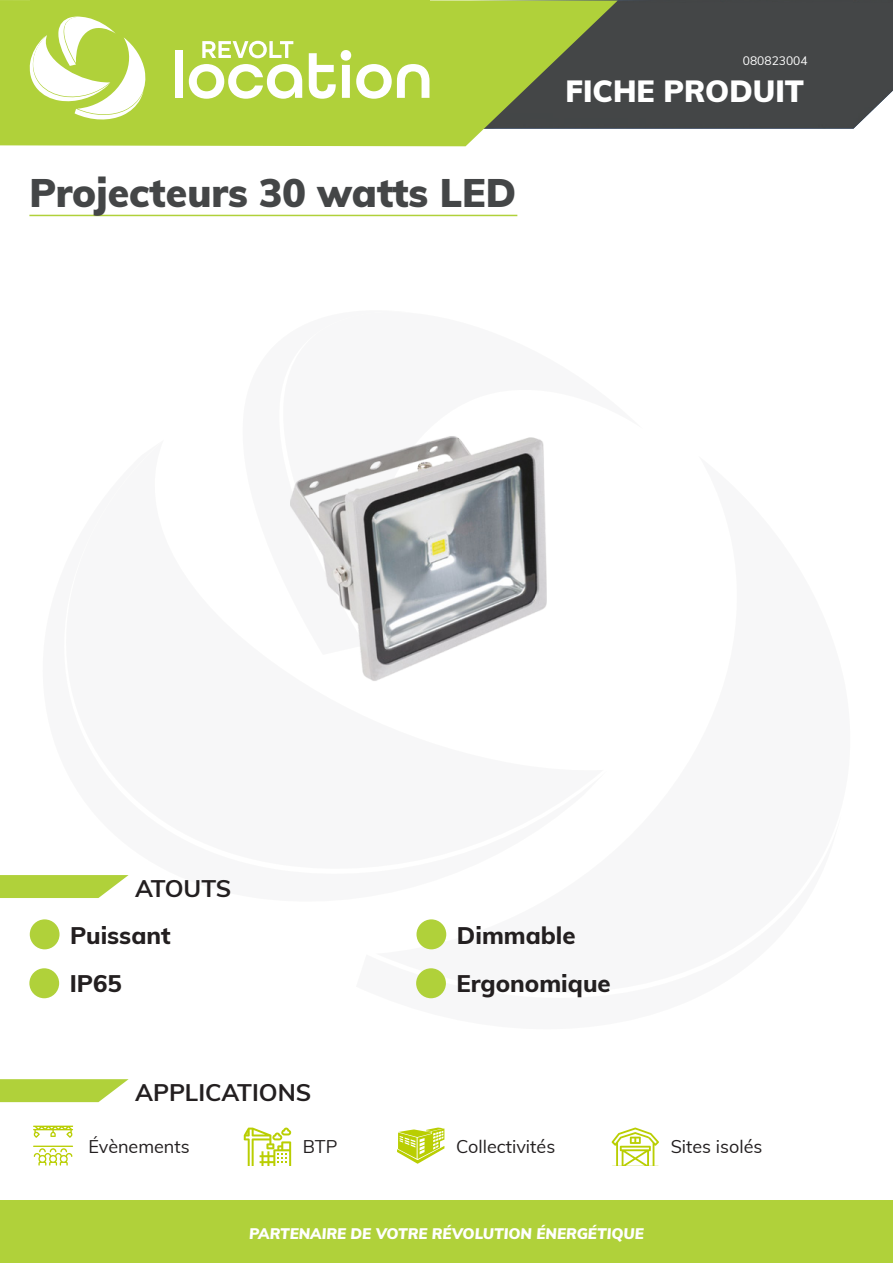
<style>
.page{position:relative;width:893px;height:1263px;background:#fff}
.page>*{position:absolute;margin:0;border:0;box-sizing:border-box;transform-origin:0 0}
.t1{font:900 39px "Muli";color:#444647}
.t2{font:900 30px "Muli";color:#fff}
.t3{font:800 24px "Muli";color:#231f20}
.t4{font:700 24px "Muli";color:#231f20}
.t5{font:18px "Muli";color:#231f20}
.t6{font:italic 900 15px "Muli";color:#fff}
.t7{font:12px "Muli";color:#fff}
</style>
<div class="page">
<div style="left:618px;top:0;width:275px;height:129px;background:#444647"></div>
<svg style="left:0;top:0;width:618px;height:146px;background:#9bb24b"></svg>
<div style="left:30px;top:0;width:399px;height:136px;background:#b0d13a"></div>
<svg style="left:202px;top:41px;width:91px;height:17px"></svg>
<div style="left:175px;top:50px;width:7px;height:48px;background:#fff"></div>
<svg style="left:189px;top:64px;width:113px;height:35px"></svg>
<svg style="left:309px;top:50px;width:120px;height:49px"></svg>
<svg style="left:30px;top:17px;width:116px;height:102px"></svg>
<hr style="left:29px;top:215px;width:488px;height:1px;background:#b0d13a">
<div style="left:30px;top:919px;width:30px;height:30px;background:#b0d13a;border-radius:50%"></div>
<div style="left:29px;top:968px;width:30px;height:30px;background:#b0d13a;border-radius:50%"></div>
<div style="left:416px;top:919px;width:30px;height:30px;background:#b0d13a;border-radius:50%"></div>
<div style="left:416px;top:968px;width:30px;height:30px;background:#b0d13a;border-radius:50%"></div>
<svg style="left:33px;top:1125px;width:40px;height:13px"></svg>
<svg style="left:33px;top:1145px;width:40px;height:20px"></svg>
<svg style="left:244px;top:1127px;width:47px;height:38px"></svg>
<svg style="left:397px;top:1127px;width:47px;height:37px"></svg>
<svg style="left:612px;top:1127px;width:47px;height:38px"></svg>
<div style="left:1px;top:1200px;width:892px;height:63px;background:#b0d13a"></div>
<img style="left:290px;top:436px;width:257px;height:245px">
<svg style="left:0;top:875px;width:129px;height:23px;background:#b9d652"></svg>
<svg style="left:0;top:1079px;width:129px;height:23px;background:#b9d652"></svg>
<p class="t7" style="left:743px;top:52px;width:66px">080823004</p>
<p class="t1" style="left:30px;top:164px;width:488px">Projecteurs 30 watts LED</p>
<p class="t2" style="left:566px;top:70px;width:240px">FICHE PRODUIT</p>
<p class="t4" style="left:135px;top:870px;width:98px">ATOUTS</p>
<p class="t3" style="left:70px;top:917px;width:102px">Puissant</p>
<p class="t3" style="left:70px;top:966px;width:54px">IP65</p>
<p class="t3" style="left:457px;top:917px;width:120px">Dimmable</p>
<p class="t3" style="left:457px;top:966px;width:156px">Ergonomique</p>
<p class="t4" style="left:135px;top:1075px;width:178px">APPLICATIONS</p>
<p class="t5" style="left:88px;top:1133px;width:103px">Évènements</p>
<p class="t5" style="left:303px;top:1133px;width:36px">BTP</p>
<p class="t5" style="left:456px;top:1133px;width:101px">Collectivités</p>
<p class="t5" style="left:671px;top:1133px;width:93px">Sites isolés</p>
<p class="t6" style="left:249px;top:1223px;width:396px">PARTENAIRE DE VOTRE RÉVOLUTION ÉNERGÉTIQUE</p>
</div>
